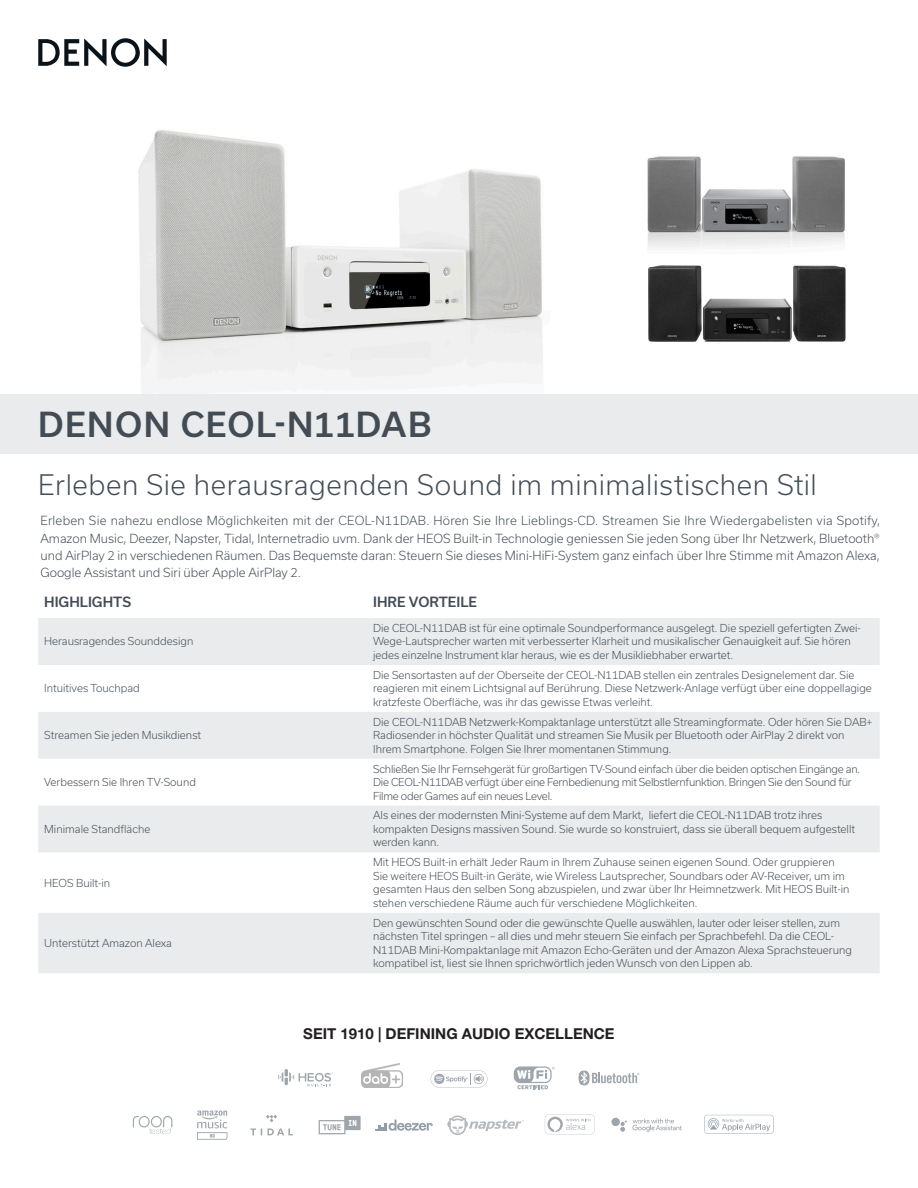
<style>
.page{position:relative;width:918px;height:1188px;background:#fff}
.page>*{position:absolute;margin:0;border:0;box-sizing:border-box;transform-origin:0 0}
.t1{font:500 33px "Usual";letter-spacing:.04em;color:#434c55}
.t2{font:300 27px "Usual";letter-spacing:.02em;color:#434c55}
.Since_1910{font:700 15px "Helvetica Neue LT Std";color:#231f20}
.t3{font:500 13.5px "Usual";color:#434c55}
.ptxt_HL_6_5_10_5_Lin{font:300 12px/17.2px "Usual";color:#434c55;text-align:justify}
.Highlights_Benefits{font:300 10.5px/13.5px "Usual";color:#434c55}
.Highlights_Benefits-2{font:300 10.5px/13.5px "Usual";letter-spacing:-.025em;color:#434c55}
</style>
<div class="page">
<svg style="left:38px;top:38px;width:129px;height:29px"></svg>
<svg style="left:447px;top:1116px;width:77px;height:19px"></svg>
<img style="left:138px;top:130px;width:405px;height:251px">
<svg style="left:38px;top:618px;width:842px;height:355px;fill:#e9ebec"></svg>
<svg style="left:133px;top:1116px;width:39px;height:18px"></svg>
<svg style="left:250px;top:1115px;width:43px;height:20px"></svg>
<svg style="left:319px;top:1116px;width:42px;height:18px"></svg>
<svg style="left:545px;top:1114px;width:50px;height:20px"></svg>
<svg style="left:611px;top:1117px;width:71px;height:15px"></svg>
<svg style="left:704px;top:1115px;width:70px;height:19px"></svg>
<svg style="left:579px;top:1071px;width:60px;height:14px"></svg>
<svg style="left:514px;top:1066px;width:41px;height:23px"></svg>
<svg style="left:375px;top:1120px;width:58px;height:11px"></svg>
<svg style="left:197px;top:1110px;width:31px;height:30px"></svg>
<svg style="left:431px;top:1070px;width:56px;height:18px"></svg>
<svg style="left:278px;top:1069px;width:55px;height:17px"></svg>
<img style="left:362px;top:1064px;width:41px;height:24px">
<img style="left:647px;top:156px;width:198px;height:92px">
<div style="left:0;top:394px;width:918px;height:60px;background:#e9ebec"></div>
<img style="left:648px;top:265px;width:198px;height:78px">
<p class="t1" style="left:38px;top:405px;width:395px">DENON CEOL-N11DAB</p>
<p class="t2" style="left:38px;top:470px;width:780px">Erleben Sie herausragenden Sound im minimalistischen Stil</p>
<p class="ptxt_HL_6_5_10_5_Lin" style="left:40px;top:512px;width:841px">Erleben Sie nahezu endlose Möglichkeiten mit der CEOL-N11DAB. Hören Sie Ihre Lieblings-CD. Streamen Sie Ihre Wiedergabelisten via Spotify, Amazon Music, Deezer, Napster, Tidal, Internetradio uvm. Dank der HEOS Built-in Technologie geniessen Sie jeden Song über Ihr Netzwerk, Bluetooth® und AirPlay 2 in verschiedenen Räumen. Das Bequemste daran: Steuern Sie dieses Mini-HiFi-System ganz einfach über Ihre Stimme mit Amazon Alexa, Google Assistant und Siri über Apple AirPlay 2.</p>
<p class="t3" style="left:44px;top:594px;width:88px">HIGHLIGHTS</p>
<p class="t3" style="left:373px;top:594px;width:105px">IHRE VORTEILE</p>
<p class="Highlights_Benefits" style="left:44px;top:635px;width:151px">Herausragendes Sounddesign</p>
<p class="Highlights_Benefits" style="left:373px;top:621px;width:489px">Die CEOL-N11DAB ist für eine optimale Soundperformance ausgelegt. Die speziell gefertigten Zwei-<br>Wege-Lautsprecher warten mit verbesserter Klarheit und musikalischer Genauigkeit auf. Sie hören jedes einzelne Instrument klar heraus, wie es der Musikliebhaber erwartet.</p>
<p class="Highlights_Benefits" style="left:44px;top:682px;width:97px">Intuitives Touchpad</p>
<p class="Highlights_Benefits" style="left:44px;top:729px;width:158px">Streamen Sie jeden Musikdienst</p>
<p class="Highlights_Benefits" style="left:44px;top:775px;width:153px">Verbessern Sie Ihren TV-Sound</p>
<p class="Highlights_Benefits" style="left:44px;top:822px;width:108px">Minimale Standfläche</p>
<p class="Highlights_Benefits" style="left:44px;top:876px;width:68px">HEOS Built-in</p>
<p class="Highlights_Benefits" style="left:44px;top:936px;width:129px">Unterstützt Amazon Alexa</p>
<p class="Highlights_Benefits" style="left:373px;top:668px;width:500px">Die Sensortasten auf der Oberseite der CEOL-N11DAB stellen ein zentrales Designelement dar. Sie reagieren mit einem Lichtsignal auf Berührung. Diese Netzwerk-Anlage verfügt über eine doppellagige kratzfeste Oberfläche, was ihr das gewisse Etwas verleiht.</p>
<p class="Highlights_Benefits" style="left:373px;top:715px;width:501px">Die CEOL-N11DAB Netzwerk-Kompaktanlage unterstützt alle Streamingformate. Oder hören Sie DAB+<br>Radiosender in höchster Qualität und streamen Sie Musik per Bluetooth oder AirPlay 2 direkt von<br>Ihrem Smartphone. Folgen Sie Ihrer momentanen Stimmung.</p>
<p class="Highlights_Benefits-2" style="left:373px;top:762px;width:489px">Schließen Sie Ihr Fernsehgerät für großartigen TV-Sound einfach über die beiden optischen Eingänge an.<br>Die CEOL-N11DAB verfügt über eine Fernbedienung mit Selbstlernfunktion. Bringen Sie den Sound für<br>Filme oder Games auf ein neues Level.</p>
<p class="Highlights_Benefits" style="left:373px;top:809px;width:483px">Als eines der modernsten Mini-Systeme auf dem Markt, liefert die CEOL-N11DAB trotz ihres kompakten Designs massiven Sound. Sie wurde so konstruiert, dass sie überall bequem aufgestellt werden kann.</p>
<p class="Highlights_Benefits" style="left:373px;top:856px;width:478px">Mit HEOS Built-in erhält Jeder Raum in Ihrem Zuhause seinen eigenen Sound. Oder gruppieren Sie weitere HEOS Built-in Geräte, wie Wireless Lautsprecher, Soundbars oder AV-Receiver, um im gesamten Haus den selben Song abzuspielen, und zwar über Ihr Heimnetzwerk. Mit HEOS Built-in stehen verschiedene Räume auch für verschiedene Möglichkeiten.</p>
<p class="Highlights_Benefits" style="left:373px;top:916px;width:480px">Den gewünschten Sound oder die gewünschte Quelle auswählen, lauter oder leiser stellen, zum nächsten Titel springen – all dies und mehr steuern Sie einfach per Sprachbefehl. Da die CEOL-N11DAB Mini-Kompaktanlage mit Amazon Echo-Geräten und der Amazon Alexa Sprachsteuerung kompatibel ist, liest sie Ihnen sprichwörtlich jeden Wunsch von den Lippen ab.</p>
<p class="Since_1910" style="left:303px;top:1024px;width:313px">SEIT 1910 | DEFINING AUDIO EXCELLENCE</p>
</div>
